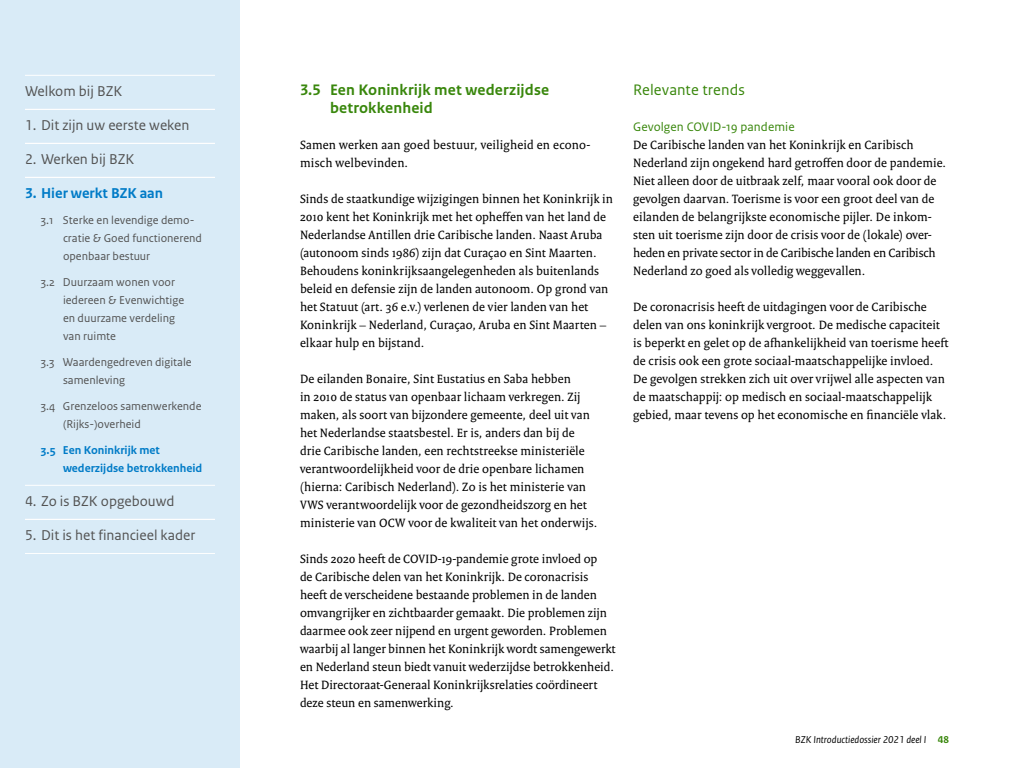
<style>
.page{position:relative;width:1024px;height:768px;background:#fff}
.page>*{position:absolute;margin:0;border:0;box-sizing:border-box;transform-origin:0 0}
.Paragraafkop{font:700 16px/18px "Rijksoverheid Sans Text";letter-spacing:.01em;color:#39870c}
.Tussenkop_1{font:16px "Rijksoverheid Sans Text";letter-spacing:.005em;color:#39870c}
.t1{font:15px "Rijksoverheid Sans Text";color:#535353}
.t2{font:700 15px "Rijksoverheid Sans Text";color:#007bc7}
.Brood_tekst_Broodtekst{font:13px/18px "Rijksoverheid Serif";letter-spacing:.005em;color:#000}
.Brood_tekst_Brood_SLC_hyph_10{font:13px/18px "Rijksoverheid Serif";letter-spacing:.005em;color:#000}
.Brood_tekst_Brood_SLC_hyph_20{font:13px/18px "Rijksoverheid Serif";letter-spacing:.015em;color:#000}
.Tussenkop_2{font:13px "Rijksoverheid Sans Text";letter-spacing:.005em;color:#39870c}
.t3{font:12px/18px "Rijksoverheid Sans Text";color:#535353}
.t4{font:700 12px/18px "Rijksoverheid Sans Text";color:#007bc7}
.t5{font:italic 10.5px "Rijksoverheid Sans Text";color:#000}
.s1{font-weight:700;font-style:normal;color:#39870c}
</style>
<div class="page">
<div style="left:0;top:0;width:240px;height:768px;background:#d9ebf7"></div>
<hr style="left:25px;top:75px;width:190px;height:1px;background:#fff">
<hr style="left:25px;top:109px;width:190px;height:1px;background:#fff">
<hr style="left:25px;top:143px;width:190px;height:1px;background:#fff">
<hr style="left:25px;top:177px;width:190px;height:1px;background:#fff">
<hr style="left:25px;top:485px;width:190px;height:1px;background:#fff">
<hr style="left:25px;top:519px;width:190px;height:1px;background:#fff">
<hr style="left:25px;top:553px;width:190px;height:1px;background:#fff">
<p class="t1" style="left:25px;top:83px;width:99px">Welkom bij BZK</p>
<p class="t1" style="left:25px;top:117px;width:166px">1. Dit zijn uw eerste weken</p>
<p class="t1" style="left:25px;top:151px;width:111px">2. Werken bij BZK</p>
<p class="t2" style="left:25px;top:185px;width:140px">3. Hier werkt BZK aan</p>
<p class="t3" style="left:63px;top:211px;width:140px;text-indent:-22px">3.1 Sterke en levendige demo&shy;cratie &amp; Goed functionerend openbaar bestuur</p>
<p class="t3" style="left:63px;top:273px;width:123px;text-indent:-22px">3.2 Duurzaam wonen voor iedereen &amp; Evenwichtige en duurzame verdeling van ruimte</p>
<p class="t3" style="left:63px;top:353px;width:130px;text-indent:-22px">3.3 Waardengedreven digitale samenleving</p>
<p class="t3" style="left:63px;top:397px;width:140px;text-indent:-22px">3.4 Grenzeloos samenwerkende (Rijks-)overheid</p>
<p class="t4" style="left:63px;top:441px;width:141px;text-indent:-22px">3.5 Een Koninkrijk met wederzijdse betrokkenheid</p>
<p class="t1" style="left:25px;top:493px;width:151px">4. Zo is BZK opgebouwd</p>
<p class="t1" style="left:25px;top:527px;width:172px">5. Dit is het financieel kader</p>
<h2 class="Paragraafkop" style="left:330px;top:81px;width:221px;text-indent:-30px">3.5 Een Koninkrijk met wederzijdse betrokkenheid</h2>
<p class="Brood_tekst_Brood_SLC_hyph_20" style="left:300px;top:135px;width:292px">Samen werken aan goed bestuur, veiligheid en econo&shy;misch welbevinden.</p>
<p class="Brood_tekst_Broodtekst" style="left:300px;top:189px;width:315px">Sinds de staatkundige wijzigingen binnen het Koninkrijk in 2010 kent het Koninkrijk met het opheffen van het land de Nederlandse Antillen drie Caribische landen. Naast Aruba (autonoom sinds 1986) zijn dat Curaçao en Sint Maarten.<br>Behoudens koninkrijksaangelegenheden als buitenlands beleid en defensie zijn de landen autonoom. Op grond van het Statuut (art. 36 e.v.) verlenen de vier landen van het Koninkrijk – Nederland, Curaçao, Aruba en Sint Maarten – elkaar hulp en bijstand.</p>
<p class="Brood_tekst_Broodtekst" style="left:300px;top:369px;width:299px">De eilanden Bonaire, Sint Eustatius en Saba hebben<br>in 2010 de status van openbaar lichaam verkregen. Zij maken, als soort van bijzondere gemeente, deel uit van het Nederlandse staatsbestel. Er is, anders dan bij de drie Caribische landen, een rechtstreekse ministeriële verantwoordelijkheid voor de drie openbare lichamen (hierna: Caribisch Nederland). Zo is het ministerie van VWS verantwoordelijk voor de gezondheidszorg en het ministerie van OCW voor de kwaliteit van het onderwijs.</p>
<p class="Brood_tekst_Broodtekst" style="left:300px;top:549px;width:317px">Sinds 2020 heeft de COVID-19-pandemie grote invloed op<br>de Caribische delen van het Koninkrijk. De coronacrisis heeft de verscheidene bestaande problemen in de landen omvangrijker en zichtbaarder gemaakt. Die problemen zijn daarmee ook zeer nijpend en urgent geworden. Problemen waarbij al langer binnen het Koninkrijk wordt samengewerkt en Nederland steun biedt vanuit wederzijdse betrokkenheid.<br>Het Directoraat-Generaal Koninkrijksrelaties coördineert deze steun en samenwerking.</p>
<h3 class="Tussenkop_1" style="left:633px;top:80px;width:113px">Relevante trends</h3>
<h3 class="Tussenkop_2" style="left:633px;top:119px;width:163px">Gevolgen COVID-19 pandemie</h3>
<p class="Brood_tekst_Brood_SLC_hyph_10" style="left:633px;top:135px;width:315px">De Caribische landen van het Koninkrijk en Caribisch Nederland zijn ongekend hard getroffen door de pandemie.<br>Niet alleen door de uitbraak zelf, maar vooral ook door de gevolgen daarvan. Toerisme is voor een groot deel van de eilanden de belangrijkste economische pijler. De inkom&shy;sten uit toerisme zijn door de crisis voor de (lokale) over&shy;heden en private sector in de Caribische landen en Caribisch Nederland zo goed als volledig weggevallen.</p>
<p class="Brood_tekst_Broodtekst" style="left:633px;top:297px;width:317px">De coronacrisis heeft de uitdagingen voor de Caribische delen van ons koninkrijk vergroot. De medische capaciteit is beperkt en gelet op de afhankelijkheid van toerisme heeft de crisis ook een grote sociaal-maatschappelijke invloed.<br>De gevolgen strekken zich uit over vrijwel alle aspecten van de maatschappij: op medisch en sociaal-maatschappelijk gebied, maar tevens op het economische en financiële vlak.</p>
<p class="t5" style="left:795px;top:733px;width:155px">BZK Introductiedossier 2021 deel I <span class="s1">48</span></p>
</div>
